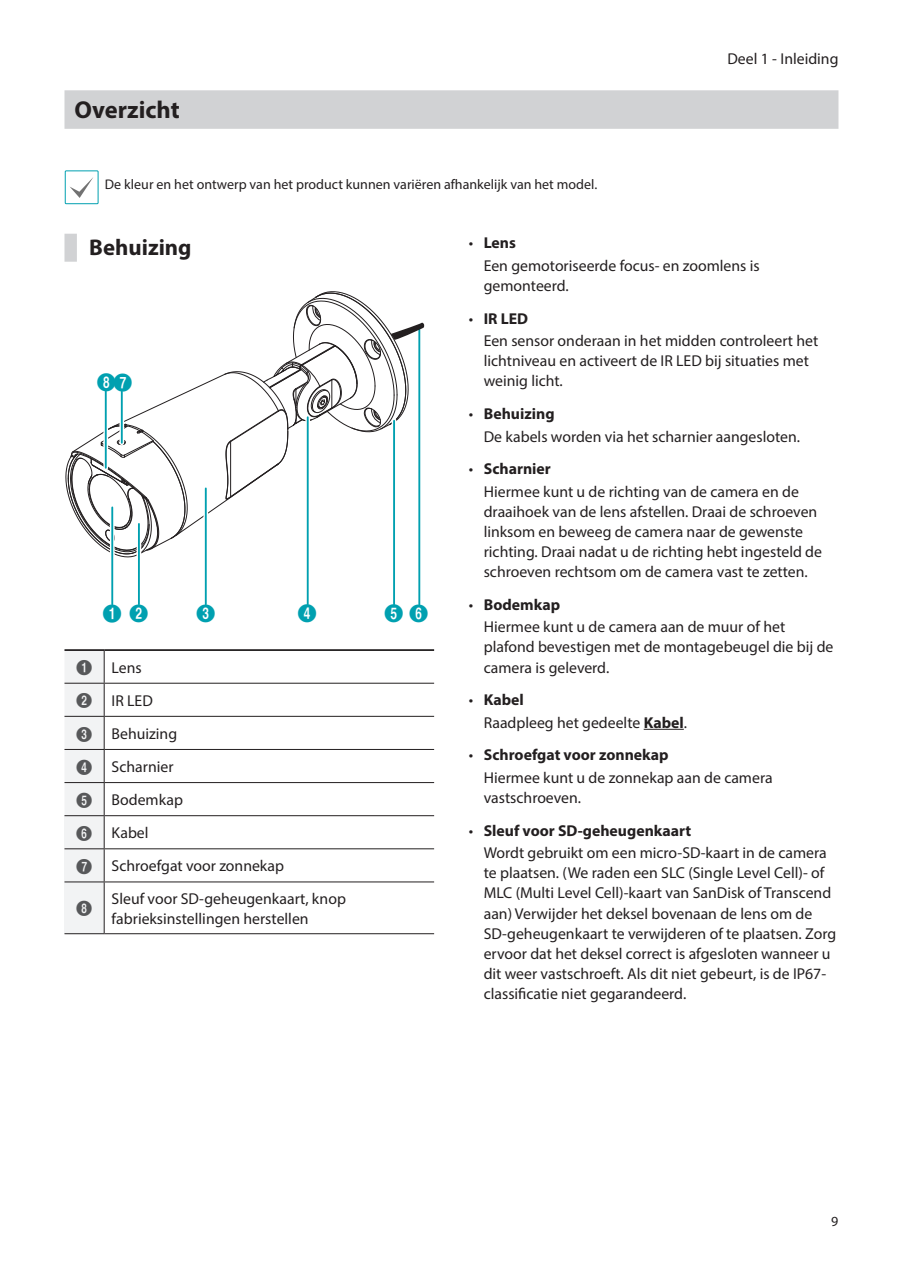
<style>
.page{position:relative;width:903px;height:1275px;background:#fff}
.page>*{position:absolute;margin:0;border:0;box-sizing:border-box;transform-origin:0 0}
.Heading2{font:700 24.5px "Myriad Pro";color:#231f20}
.Heading3_-_Column2{font:700 22.75px "Myriad Pro";color:#231f20}
.t1{font:18.72px "Numberblackfilled";color:#00a0b0}
.Body_Indent_3{font:15.75px/20.1px "Myriad Pro";color:#231f20}
.Body{font:15.75px/20.1px "Myriad Pro";color:#231f20}
.t2{font:700 15.75px "Myriad Pro";color:#231f20}
.Body_C{font:15.75px "Numberblackfilled";color:#57585a}
.Note{font:14px "Myriad Pro";color:#231f20}
.s1{font-weight:400}
.s2{font-weight:700}
</style>
<div class="page">
<div style="left:64px;top:90px;width:774px;height:39px;background:#d1d2d4"></div>
<div style="left:65px;top:170px;width:34px;height:34px;border:1px solid #00a0b0"></div>
<svg style="left:70px;top:177px;width:23px;height:21px"></svg>
<div style="left:64px;top:234px;width:13px;height:28px;background:#d1d2d4"></div>
<div style="left:110px;top:507px;width:5px;height:97px;background:#c9eaee"></div>
<hr style="left:111px;top:507px;width:2px;height:97px;background:#00a0b0">
<hr style="left:138px;top:524px;width:2px;height:80px;background:#00a0b0">
<div style="left:203px;top:488px;width:5px;height:116px;background:#daf1f3"></div>
<hr style="left:205px;top:488px;width:2px;height:116px;background:#00a0b0">
<div style="left:305px;top:417px;width:5px;height:187px;background:#cbebee"></div>
<hr style="left:307px;top:417px;width:2px;height:187px;background:#00a0b0">
<hr style="left:393px;top:421px;width:2px;height:183px;background:#00a0b0">
<div style="left:417px;top:330px;width:5px;height:274px;background:#bae5e9"></div>
<hr style="left:418px;top:330px;width:2px;height:274px;background:#00a0b0">
<svg style="left:65px;top:291px;width:359px;height:267px"></svg>
<div style="left:64px;top:651px;width:40px;height:164px;background:#f2f3f4"></div>
<div style="left:64px;top:816px;width:40px;height:33px;background:#f2f3f4"></div>
<div style="left:64px;top:849px;width:40px;height:33px;background:#f2f3f4"></div>
<div style="left:64px;top:882px;width:40px;height:52px;background:#f2f3f4"></div>
<hr style="left:64px;top:649px;width:40px;height:2px;background:#231f20">
<hr style="left:104px;top:649px;width:330px;height:2px;background:#231f20">
<hr style="left:104px;top:651px;width:1px;height:32px;background:#231f20">
<hr style="left:64px;top:683px;width:40px;height:1px;background:#231f20">
<hr style="left:104px;top:683px;width:330px;height:1px;background:#231f20">
<hr style="left:104px;top:684px;width:1px;height:32px;background:#231f20">
<hr style="left:64px;top:716px;width:40px;height:1px;background:#231f20">
<hr style="left:104px;top:716px;width:330px;height:1px;background:#231f20">
<hr style="left:104px;top:717px;width:1px;height:32px;background:#231f20">
<hr style="left:64px;top:749px;width:40px;height:1px;background:#231f20">
<hr style="left:104px;top:749px;width:330px;height:1px;background:#231f20">
<hr style="left:104px;top:750px;width:1px;height:32px;background:#231f20">
<hr style="left:64px;top:782px;width:40px;height:1px;background:#231f20">
<hr style="left:104px;top:782px;width:330px;height:1px;background:#231f20">
<hr style="left:104px;top:783px;width:1px;height:32px;background:#231f20">
<hr style="left:64px;top:815px;width:40px;height:1px;background:#231f20">
<hr style="left:104px;top:815px;width:330px;height:1px;background:#231f20">
<hr style="left:104px;top:816px;width:1px;height:32px;background:#231f20">
<hr style="left:64px;top:848px;width:40px;height:1px;background:#231f20">
<hr style="left:104px;top:848px;width:330px;height:1px;background:#231f20">
<hr style="left:104px;top:849px;width:1px;height:32px;background:#231f20">
<hr style="left:64px;top:881px;width:40px;height:1px;background:#231f20">
<hr style="left:104px;top:881px;width:330px;height:1px;background:#231f20">
<hr style="left:104px;top:882px;width:1px;height:51px;background:#231f20">
<hr style="left:64px;top:933px;width:40px;height:1px;background:#231f20">
<hr style="left:104px;top:933px;width:330px;height:1px;background:#231f20">
<hr style="left:644px;top:729px;width:40px;height:1px;background:#231f20">
<p class="Heading2" style="left:74px;top:93px;width:107px">Overzicht</p>
<p class="Note" style="left:105px;top:175px;width:494px">De kleur en het ontwerp van het product kunnen variëren afhankelijk van het model.</p>
<p class="Body_Indent_3" style="left:727px;top:48px;width:113px">Deel 1 - Inleiding</p>
<p class="Heading3_-_Column2" style="left:89px;top:233px;width:104px">Behuizing</p>
<p class="t1" style="left:96px;top:373px;width:21px">8</p>
<p class="t1" style="left:113px;top:373px;width:21px">7</p>
<p class="t1" style="left:102px;top:604px;width:48px">1 2</p>
<p class="t1" style="left:196px;top:604px;width:21px">3</p>
<p class="t1" style="left:297px;top:604px;width:21px">4</p>
<p class="t1" style="left:384px;top:604px;width:46px">5 6</p>
<p class="Body_C" style="left:76px;top:660px;width:18px">1</p>
<p class="Body" style="left:112px;top:657px;width:32px">Lens</p>
<p class="Body_C" style="left:76px;top:693px;width:18px">2</p>
<p class="Body" style="left:112px;top:690px;width:43px">IR LED</p>
<p class="Body_C" style="left:76px;top:726px;width:18px">3</p>
<p class="Body" style="left:112px;top:723px;width:67px">Behuizing</p>
<p class="Body_C" style="left:76px;top:759px;width:18px">4</p>
<p class="Body" style="left:112px;top:756px;width:63px">Scharnier</p>
<p class="Body_C" style="left:76px;top:792px;width:18px">5</p>
<p class="Body" style="left:112px;top:789px;width:73px">Bodemkap</p>
<p class="Body_C" style="left:76px;top:826px;width:18px">6</p>
<p class="Body" style="left:112px;top:823px;width:38px">Kabel</p>
<p class="Body_C" style="left:76px;top:859px;width:18px">7</p>
<p class="Body" style="left:112px;top:856px;width:174px">Schroefgat voor zonnekap</p>
<p class="Body_C" style="left:76px;top:901px;width:18px">8</p>
<p class="Body" style="left:112px;top:888px;width:236px">Sleuf voor SD-geheugenkaart, knop fabrieksinstellingen herstellen</p>
<p class="t2" style="left:469px;top:233px;width:49px"><span class="s1">•</span> Lens</p>
<p class="Body_Indent_3" style="left:484px;top:255px;width:277px">Een gemotoriseerde focus- en zoomlens is gemonteerd.</p>
<p class="t2" style="left:469px;top:308px;width:61px"><span class="s1">•</span> IR LED</p>
<p class="Body_Indent_3" style="left:484px;top:331px;width:336px">Een sensor onderaan in het midden controleert het lichtniveau en activeert de IR LED bij situaties met weinig licht.</p>
<p class="t2" style="left:469px;top:403px;width:87px"><span class="s1">•</span> Behuizing</p>
<p class="Body_Indent_3" style="left:484px;top:426px;width:318px">De kabels worden via het scharnier aangesloten.</p>
<p class="t2" style="left:469px;top:458px;width:83px"><span class="s1">•</span> Scharnier</p>
<p class="Body_Indent_3" style="left:484px;top:481px;width:340px">Hiermee kunt u de richting van de camera en de draaihoek van de lens afstellen. Draai de schroeven linksom en beweeg de camera naar de gewenste richting. Draai nadat u de richting hebt ingesteld de schroeven rechtsom om de camera vast te zetten.</p>
<p class="t2" style="left:469px;top:594px;width:93px"><span class="s1">•</span> Bodemkap</p>
<p class="Body_Indent_3" style="left:484px;top:617px;width:351px">Hiermee kunt u de camera aan de muur of het plafond bevestigen met de montagebeugel die bij de camera is geleverd.</p>
<p class="t2" style="left:469px;top:689px;width:56px"><span class="s1">•</span> Kabel</p>
<p class="Body_Indent_3" style="left:484px;top:712px;width:205px">Raadpleeg het gedeelte <span class="s2">Kabel</span>.</p>
<p class="t2" style="left:469px;top:745px;width:201px"><span class="s1">•</span> Schroefgat voor zonnekap</p>
<p class="Body_Indent_3" style="left:484px;top:767px;width:290px">Hiermee kunt u de zonnekap aan de camera vastschroeven.</p>
<p class="t2" style="left:469px;top:820px;width:224px"><span class="s1">•</span> Sleuf voor SD-geheugenkaart</p>
<p class="Body_Indent_3" style="left:484px;top:842px;width:354px">Wordt gebruikt om een micro-SD-kaart in de camera te plaatsen. (We raden een SLC (Single Level Cell)- of MLC (Multi Level Cell)-kaart van SanDisk of Transcend aan) Verwijder het deksel bovenaan de lens om de SD-geheugenkaart te verwijderen of te plaatsen. Zorg ervoor dat het deksel correct is afgesloten wanneer u dit weer vastschroeft. Als dit niet gebeurt, is de IP67- classificatie niet gegarandeerd.</p>
<p class="Note" style="left:831px;top:1213px;width:9px">9</p>
</div>
